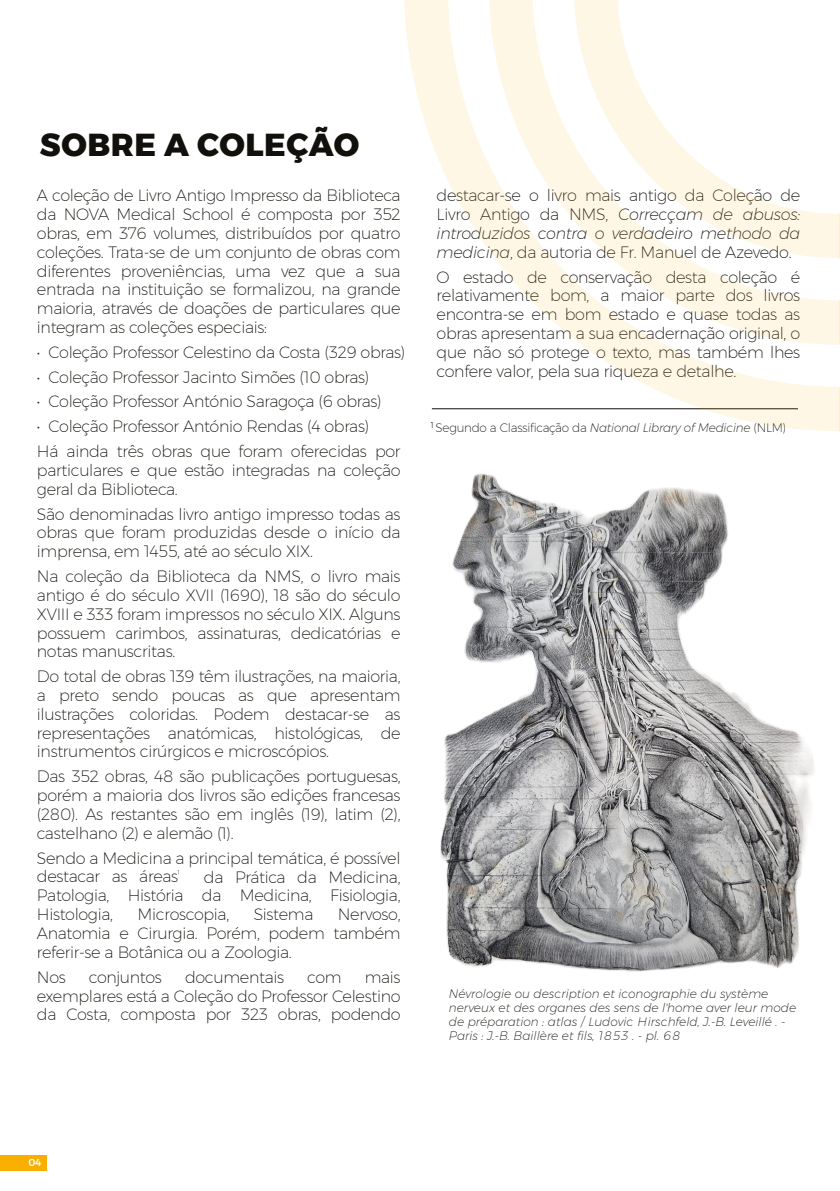
<style>
.page{position:relative;width:840px;height:1191px;background:#fff}
.page>*{position:absolute;margin:0;border:0;box-sizing:border-box;transform-origin:0 0}
.t1{font:800 31.6px "Montserrat";letter-spacing:.02em;color:#12100b}
.t2{font:200 16px/18.8px "Montserrat";letter-spacing:-.02em;color:#12100b;text-align:justify}
.t3{font:italic 200 12px/14px "Montserrat";color:#12100b}
.t4{font:200 12px "Montserrat";letter-spacing:-.02em;color:#12100b}
.t5{font:500 10px "Montserrat";color:#fff}
.s1{font-style:italic}
.s2{font-size:13.8px}
</style>
<div class="page">
<svg style="left:839px;top:214px;width:1px;height:217px"></svg>
<img style="left:440px;top:473px;width:374px;height:499px">
<svg style="left:404px;top:0;width:435px;height:431px"></svg>
<div style="left:0;top:1155px;width:47px;height:15px;background:#f9af00"></div>
<h1 class="t1" style="left:40px;top:119px;width:320px">SOBRE A COLEÇÃO</h1>
<p class="t2" style="left:37px;top:186px;width:365px">A coleção de Livro Antigo Impresso da Biblioteca da NOVA Medical School é composta por 352 obras, em 376 volumes, distribuídos por quatro coleções. Trata-se de um conjunto de obras com diferentes proveniências, uma vez que a sua entrada na instituição se formalizou, na grande maioria, através de doações de particulares que integram as coleções especiais:</p>
<p class="t2" style="left:37px;top:342px;width:369px">• Coleção Professor Celestino da Costa (329 obras)</p>
<p class="t2" style="left:37px;top:367px;width:334px">• Coleção Professor Jacinto Simões (10 obras)</p>
<p class="t2" style="left:37px;top:392px;width:346px">• Coleção Professor António Saragoça (6 obras)</p>
<p class="t2" style="left:37px;top:414px;width:365px;line-height:24.8px">• Coleção Professor António Rendas (4 obras)<br>Há ainda três obras que foram oferecidas por</p>
<p class="t2" style="left:37px;top:460px;width:365px">particulares e que estão integradas na coleção geral da Biblioteca.</p>
<p class="t2" style="left:37px;top:504px;width:365px">São denominadas livro antigo impresso todas as obras que foram produzidas desde o início da imprensa, em 1455, até ao século XIX.</p>
<p class="t2" style="left:37px;top:566px;width:365px">Na coleção da Biblioteca da NMS, o livro mais antigo é do século XVII (1690), 18 são do século XVIII e 333 foram impressos no século XIX. Alguns possuem carimbos, assinaturas, dedicatórias e notas manuscritas.</p>
<p class="t2" style="left:37px;top:667px;width:365px">Do total de obras 139 têm ilustrações, na maioria, a preto sendo poucas as que apresentam ilustrações coloridas. Podem destacar-se as representações anatómicas, histológicas, de instrumentos cirúrgicos e microscópios.</p>
<p class="t2" style="left:37px;top:767px;width:365px">Das 352 obras, 48 são publicações portuguesas, porém a maioria dos livros são edições francesas (280). As restantes são em inglês (19), latim (2), castelhano (2) e alemão (1).</p>
<p class="t2" style="left:37px;top:848px;width:365px">Sendo a Medicina a principal temática, é possível destacar as áreas<sup>1</sup></p>
<p class="t2" style="left:37px;top:867px;width:365px;text-indent:167px">da Prática da Medicina, Patologia, História da Medicina, Fisiologia, Histologia,</p>
<p class="t2" style="left:137px;top:905px;width:93px">Microscopia,</p>
<p class="t2" style="left:253px;top:905px;width:61px">Sistema</p>
<p class="t2" style="left:37px;top:905px;width:365px;text-indent:301px">Nervoso, Anatomia e Cirurgia. Porém, podem também referir-se a Botânica ou a Zoologia.</p>
<p class="t2" style="left:37px;top:967px;width:30px">Nos</p>
<p class="t2" style="left:89px;top:967px;width:74px">conjuntos</p>
<p class="t2" style="left:185px;top:967px;width:101px">documentais</p>
<p class="t2" style="left:307px;top:967px;width:36px">com</p>
<p class="t2" style="left:37px;top:967px;width:365px;text-indent:327px">mais exemplares está a Coleção do Professor Celestino da Costa, composta por 323 obras, podendo</p>
<p class="t2" style="left:436px;top:186px;width:365px">destacar-se o livro mais antigo da Coleção de Livro Antigo da NMS, <span class="s1">Correcçam de abusos: introduzidos contra o verdadeiro methodo da medicina</span>, da autoria de Fr. Manuel de Azevedo.</p>
<p class="t2" style="left:436px;top:267px;width:365px">O estado de conservação desta coleção é relativamente bom, a maior parte dos livros encontra-se em bom estado e quase todas as obras apresentam a sua encadernação original, o que não só protege o texto, mas também lhes confere valor, pela sua riqueza e detalhe.</p>
<p class="t4" style="left:430px;top:418px;width:357px"><span class="s2">1</span> Segundo a Classificação da <span class="s1">National Library of Medicine</span> (NLM)</p>
<p class="t3" style="left:448px;top:986px;width:349px">Névrologie ou description et iconographie du système nerveux et des organes des sens de l'home aver leur mode de préparation : atlas / Ludovic Hirschfeld, J.-B. Leveillé . - Paris : J.-B. Baillère et fils, 1853 . - pl. 68</p>
<p class="t5" style="left:29px;top:1154px;width:14px">04</p>
</div>
